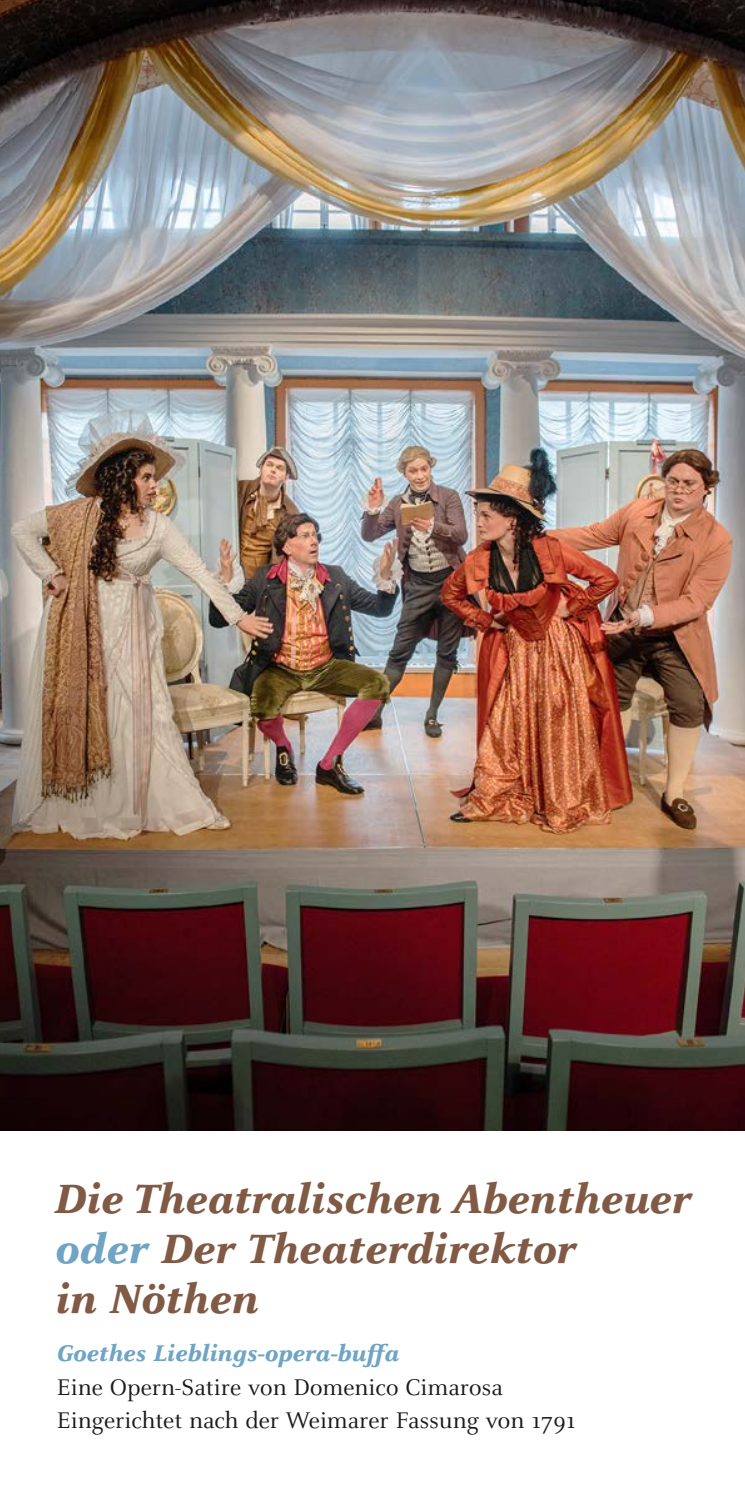
<style>
.page{position:relative;width:745px;height:1489px;background:#fff}
.page>*{position:absolute;margin:0;border:0;box-sizing:border-box;transform-origin:0 0}
.t1{font:italic 800 45px/50px "Celeste Pro";color:#815a45}
.t2{font:25px/33.8px "Celeste Pro";color:#1a1a18}
.t3{font:italic 800 25px "Celeste Pro";color:#6fa4c4}
.s1{color:#6fa4c4}
</style>
<div class="page">
<img style="left:0;top:0;width:744px;height:1130px">
<h1 class="t1" style="left:54px;top:1172px;width:638px">Die Theatralischen Abentheuer <span class="s1">oder</span> Der Theaterdirektor<br>in Nöthen</h1>
<p class="t3" style="left:57px;top:1336px;width:344px">Goethes Lieblings-opera-buffa</p>
<p class="t2" style="left:57px;top:1369px;width:520px">Eine Opern-Satire von Domenico Cimarosa<br>Eingerichtet nach der Weimarer Fassung von 1791</p>
</div>
